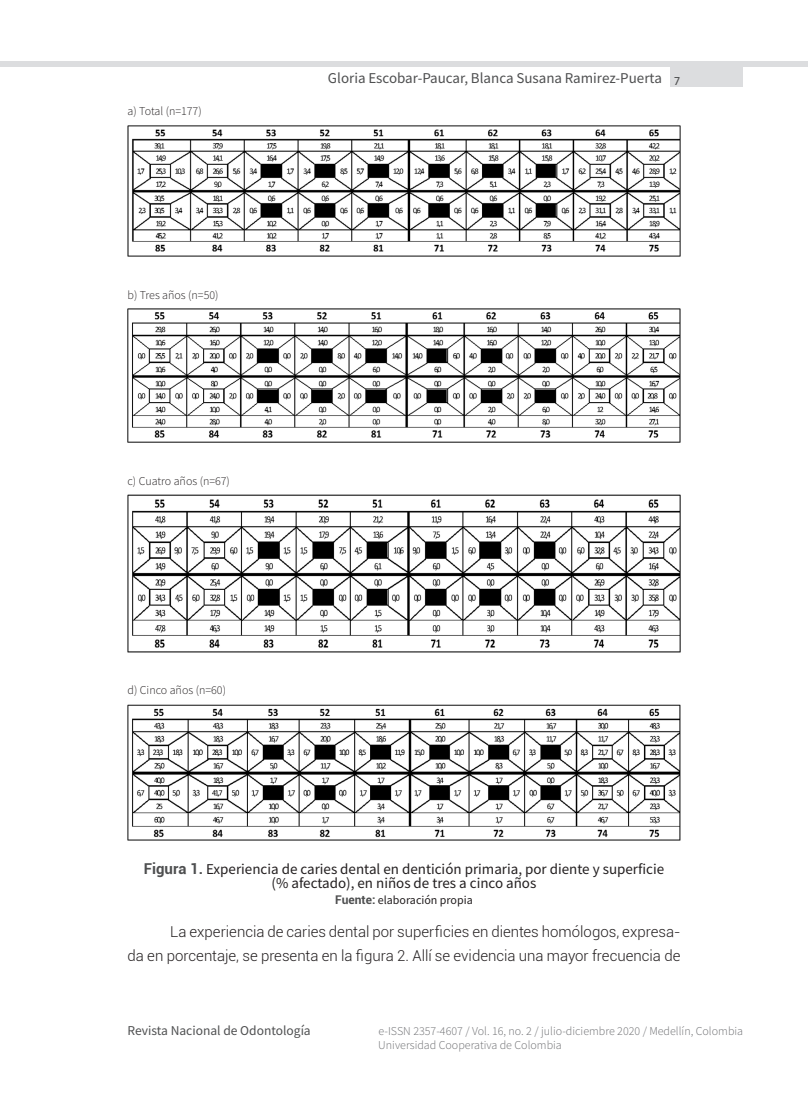
<style>
.page{position:relative;width:808px;height:1106px;background:#fff}
.page>*{position:absolute;margin:0;border:0;box-sizing:border-box;transform-origin:0 0}
.t1{font:300 15px/24px "Roboto";color:#231f20;text-align:right}
.t2{font:15px/13.5px "Source Sans Pro";color:#231f20;text-align:center}
.t3{font:15px "Source Sans Pro";color:#4e4f50}
.t4{font:13.5px "Source Sans Pro";color:#4e4f50}
.t5{font:300 12px/14.4px "Source Sans Pro";color:#6c6d70}
.t6{font:300 12px "Source Sans Pro";color:#231f20}
.t7{font:12px "Source Sans Pro";color:#231f20}
.s1{font-family:"Roboto";font-weight:700;color:#4e4f50}
</style>
<div class="page">
<div style="left:0;top:61px;width:808px;height:6px;background:#dcdddf"></div>
<div style="left:671px;top:63px;width:72px;height:24px;background:#dcdddf"></div>
<img style="left:128px;top:125px;width:552px;height:132px">
<img style="left:128px;top:309px;width:552px;height:134px">
<img style="left:128px;top:495px;width:552px;height:157px">
<img style="left:128px;top:704px;width:552px;height:137px">
<p class="t6" style="left:128px;top:104px;width:76px">a) Total (n=177)</p>
<p class="t6" style="left:128px;top:287px;width:92px">b) Tres años (n=50)</p>
<p class="t6" style="left:128px;top:473px;width:104px">c) Cuatro años (n=67)</p>
<p class="t6" style="left:128px;top:683px;width:100px">d) Cinco años (n=60)</p>
<p class="t3" style="left:328px;top:69px;width:354px">Gloria Escobar-Paucar, Blanca Susana Ramirez-Puerta <sub>7</sub></p>
<p class="t2" style="left:144px;top:862px;width:522px"><span class="s1">Figura 1.</span> Experiencia de caries dental en dentición primaria, por diente y superficie (% afectado), en niños de tres a cinco años</p>
<p class="t7" style="left:335px;top:892px;width:139px"><span class="s1">Fuente:</span> elaboración propia</p>
<p class="t1" style="left:128px;top:919px;width:554px">La experiencia de caries dental por superficies en dientes homólogos, expresa-<br>da en porcentaje, se presenta en la figura 2. Allí se evidencia una mayor frecuencia de</p>
<p class="t4" style="left:128px;top:1022px;width:185px">Revista Nacional de Odontología</p>
<p class="t5" style="left:378px;top:1023px;width:366px">e-ISSN 2357-4607 / Vol. 16, no. 2 / julio-diciembre 2020 / Medellín, Colombia<br>Universidad Cooperativa de Colombia</p>
</div>
